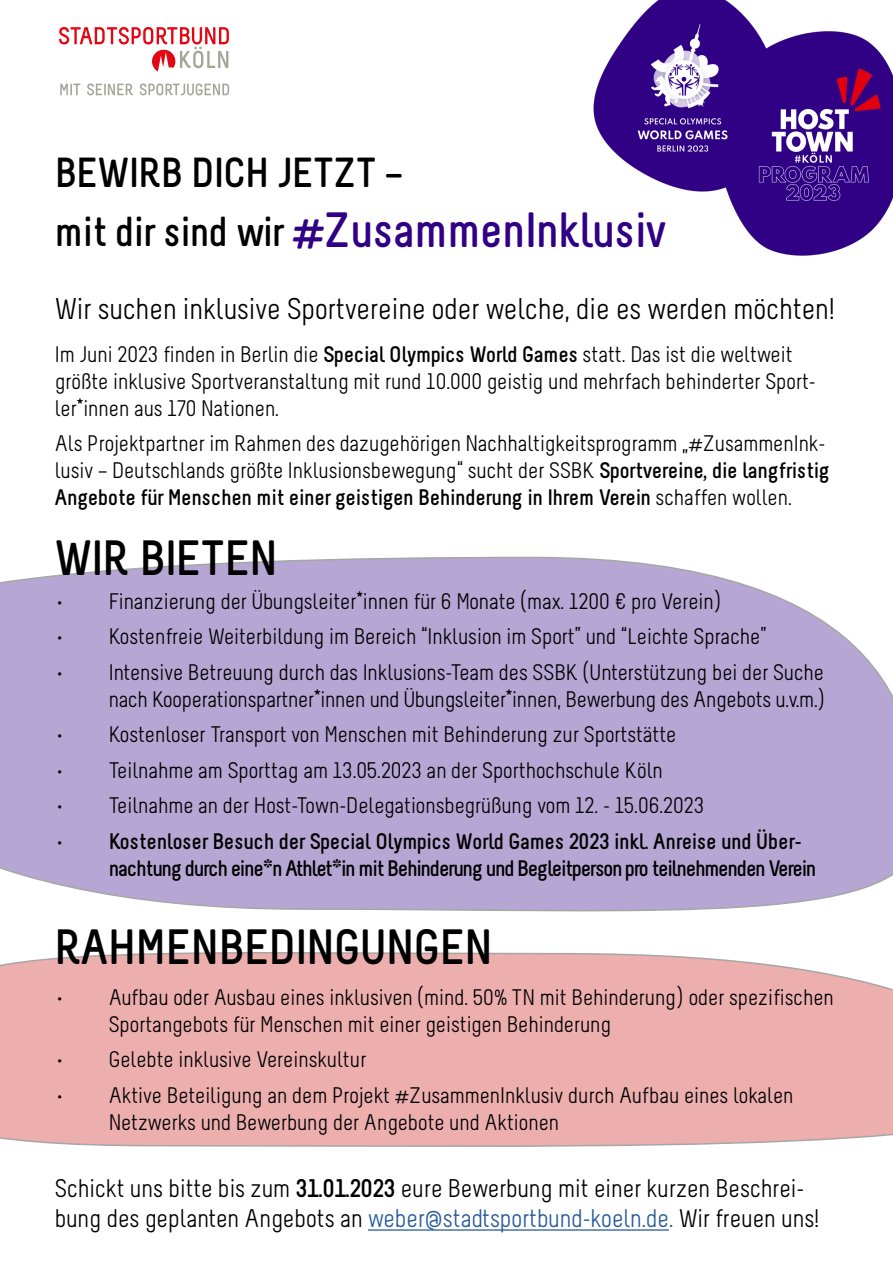
<style>
.page{position:relative;width:893px;height:1263px;background:#fff}
.page>*{position:absolute;margin:0;border:0;box-sizing:border-box;transform-origin:0 0}
.t1{font:700 49.5px "Melbourne";color:#300085}
.t2{font:700 49.5px "Melbourne";color:#000}
.t3{font:700 42px "Melbourne";color:#000}
.t4{font:30px "Melbourne";color:#000}
.t5{font:25.5px/30.6px "Melbourne";color:#000}
.t6{font:22.5px/27px "Melbourne";color:#000}
.t7{font:700 22.5px/27px "Melbourne";letter-spacing:-.04em;color:#000}
.s1{font-size:42px;color:#000}
.s2{font-weight:700}
.s3{font-weight:400}
.s4{font-family:"PT Serif"}
.s5{color:#275b9b}
</style>
<div class="page">
<svg style="left:0;top:556px;width:893px;height:356px;background:#bbacd6"></svg>
<img style="left:593px;top:0;width:300px;height:256px">
<div style="left:0;top:952px;width:893px;height:195px;background:#edaeae"></div>
<hr style="left:368px;top:1229px;width:301px;height:2px;background:#275b9b">
<svg style="left:59px;top:27px;width:170px;height:45px"></svg>
<svg style="left:60px;top:84px;width:20px;height:11px"></svg>
<svg style="left:87px;top:83px;width:46px;height:12px"></svg>
<svg style="left:140px;top:83px;width:89px;height:12px"></svg>
<h2 class="t3" style="left:55px;top:151px;width:349px">BEWIRB DICH JETZT –</h2>
<h1 class="t1" style="left:55px;top:203px;width:612px"><span class="s1">mit dir sind wir</span> #ZusammenInklusiv</h1>
<h3 class="t4" style="left:55px;top:291px;width:782px">Wir suchen inklusive Sportvereine oder welche, die es werden möchten!</h3>
<p class="t6" style="left:55px;top:343px;width:762px">Im Juni 2023 finden in Berlin die <span class="s2">Special Olympics World Games</span> statt. Das ist die weltweit größte inklusive Sportveranstaltung mit rund 10.000 geistig und mehrfach behinderter Sport&shy;ler*innen aus 170 Nationen.</p>
<p class="t6" style="left:55px;top:432px;width:776px">Als Projektpartner im Rahmen des dazugehörigen Nachhaltigkeitsprogramm „#ZusammenInk&shy;lusiv – Deutschlands größte Inklusionsbewegung“ sucht der SSBK <span class="s2">Sportvereine, die langfristig<br>Angebote für Menschen mit einer geistigen Behinderung in Ihrem Verein</span> schaffen wollen.</p>
<h1 class="t2" style="left:54px;top:532px;width:225px">WIR BIETEN</h1>
<p class="t6" style="left:55px;top:590px;width:668px">• Finanzierung der Übungsleiter*innen für 6 Monate (max. 1200 € pro Verein)</p>
<p class="t6" style="left:55px;top:625px;width:713px">• Kostenfreie Weiterbildung im Bereich “Inklusion im Sport” und “Leichte Sprache”</p>
<p class="t6" style="left:55px;top:661px;width:772px;text-align:right">• Intensive Betreuung durch das Inklusions-Team des SSBK (Unterstützung bei der Suche nach Kooperationspartner*innen und Übungsleiter*innen, Bewerbung des Angebots u.v.m.)</p>
<p class="t6" style="left:55px;top:723px;width:623px">• Kostenloser Transport von Menschen mit Behinderung zur Sportstätte</p>
<p class="t6" style="left:55px;top:759px;width:610px">• Teilnahme am Sporttag am 13.05.2023 an der Sporthochschule Köln</p>
<p class="t6" style="left:55px;top:794px;width:651px">• Teilnahme an der Host-Town-Delegationsbegrüßung vom 12. - 15.06.2023</p>
<p class="t7" style="left:109px;top:828px;width:709px;text-indent:-54px"><span class="s3">•</span> Kostenloser Besuch der Special Olympics World Games 2023 inkl. Anreise und Über&shy;nachtung durch eine<span class="s4">*</span>n Athlet<span class="s4">*</span>in mit Behinderung und Begleitperson pro teilnehmenden Verein</p>
<h1 class="t2" style="left:54px;top:921px;width:440px">RAHMENBEDINGUNGEN</h1>
<p class="t6" style="left:109px;top:986px;width:727px;text-indent:-54px">• Aufbau oder Ausbau eines inklusiven (mind. 50% TN mit Behinderung) oder spezifischen<br>Sportangebots für Menschen mit einer geistigen Behinderung</p>
<p class="t6" style="left:55px;top:1048px;width:313px">• Gelebte inklusive Vereinskultur</p>
<p class="t6" style="left:109px;top:1084px;width:686px;text-indent:-54px">• Aktive Beteiligung an dem Projekt #ZusammenInklusiv durch Aufbau eines lokalen<br>Netzwerks und Bewerbung der Angebote und Aktionen</p>
<p class="t5" style="left:55px;top:1175px;width:766px">Schickt uns bitte bis zum <span class="s2">31.01.2023</span> eure Bewerbung mit einer kurzen Beschrei&shy;bung des geplanten Angebots an <span class="s5">weber@stadtsportbund-koeln.de.</span> Wir freuen uns!</p>
</div>
